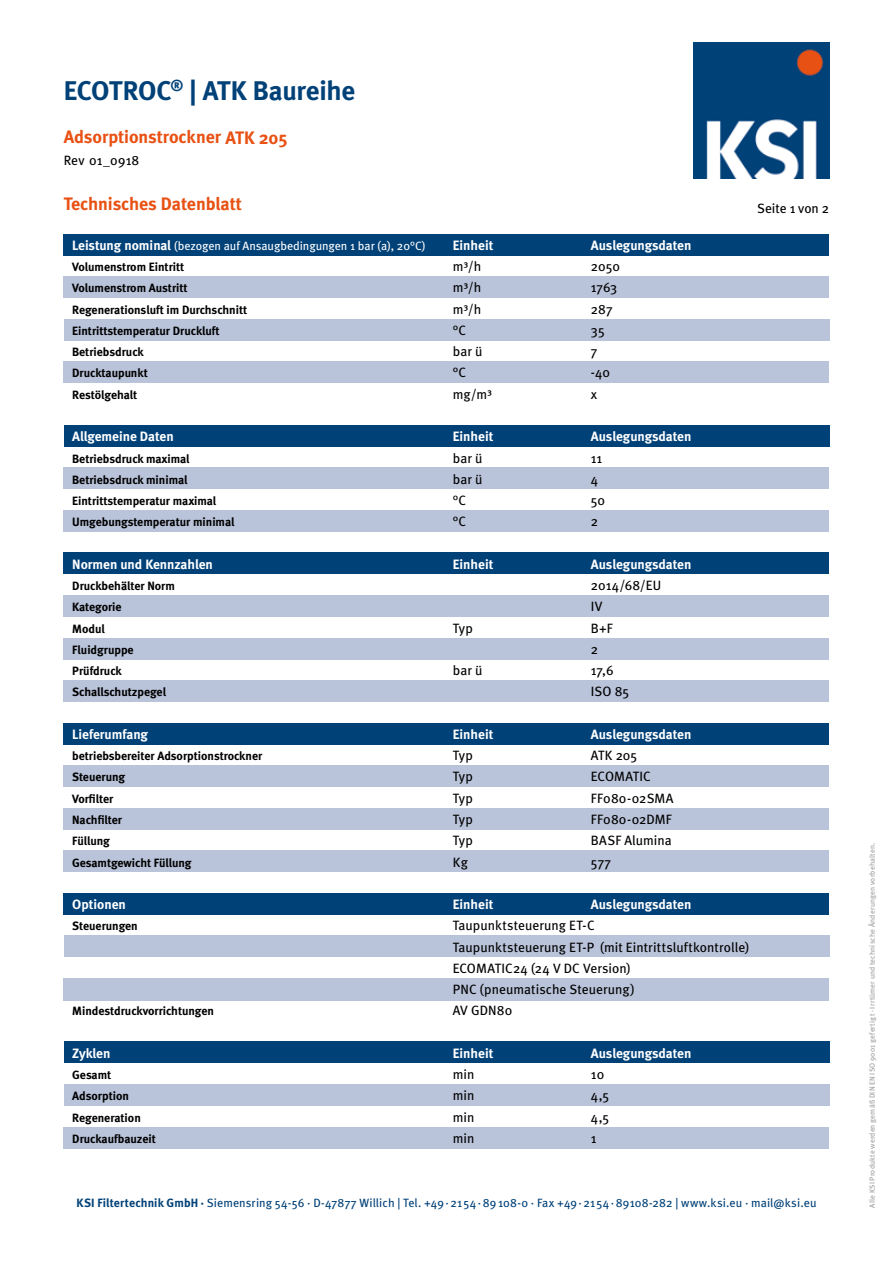
<style>
.page{position:relative;width:893px;height:1263px;background:#fff}
.page>*{position:absolute;margin:0;border:0;box-sizing:border-box;transform-origin:0 0}
.t1{font:700 27px "Meta";letter-spacing:-.01em;color:#004178}
.t2{font:700 18px "Meta";letter-spacing:-.005em;color:#e85113}
.t3{font:13.5px/21.3px "Meta";letter-spacing:.005em;color:#000}
.t4{font:700 13.5px "Meta";color:#fff}
.t5{font:700 12px/21.3px "Meta";color:#000}
.t6{font:12px "Meta";letter-spacing:.01em;color:#004178}
.t7{font:7.5px "Meta";letter-spacing:.02em;color:#9c9e9f}
.s1{font-size:13.5px;color:#fff}
.s2{font-weight:400;color:#fff}
.s3{font-weight:700}
</style>
<div class="page">
<div style="left:64px;top:935px;width:765px;height:22px;background:#b9c3d9"></div>
<div style="left:64px;top:978px;width:765px;height:22px;background:#b9c3d9"></div>
<div style="left:64px;top:1127px;width:765px;height:21px;background:#b9c3d9"></div>
<div style="left:64px;top:1084px;width:765px;height:21px;background:#b9c3d9"></div>
<div style="left:64px;top:850px;width:765px;height:22px;background:#b9c3d9"></div>
<div style="left:64px;top:680px;width:765px;height:22px;background:#b9c3d9"></div>
<div style="left:64px;top:361px;width:765px;height:22px;background:#b9c3d9"></div>
<div style="left:64px;top:765px;width:765px;height:22px;background:#b9c3d9"></div>
<div style="left:64px;top:808px;width:765px;height:21px;background:#b9c3d9"></div>
<div style="left:64px;top:723px;width:765px;height:21px;background:#004178"></div>
<div style="left:64px;top:234px;width:765px;height:21px;background:#004178"></div>
<div style="left:64px;top:638px;width:765px;height:21px;background:#b9c3d9"></div>
<div style="left:64px;top:595px;width:765px;height:22px;background:#b9c3d9"></div>
<div style="left:64px;top:468px;width:765px;height:21px;background:#b9c3d9"></div>
<div style="left:64px;top:510px;width:765px;height:21px;background:#b9c3d9"></div>
<div style="left:64px;top:319px;width:765px;height:21px;background:#b9c3d9"></div>
<div style="left:64px;top:276px;width:765px;height:22px;background:#b9c3d9"></div>
<img style="left:693px;top:43px;width:136px;height:136px">
<div style="left:64px;top:425px;width:765px;height:21px;background:#004178"></div>
<div style="left:64px;top:553px;width:765px;height:21px;background:#004178"></div>
<div style="left:64px;top:893px;width:765px;height:21px;background:#004178"></div>
<div style="left:64px;top:1042px;width:765px;height:21px;background:#004178"></div>
<h1 class="t1" style="left:64px;top:74px;width:293px">ECOTROC<sup>®</sup> | ATK Baureihe</h1>
<h2 class="t2" style="left:64px;top:125px;width:225px">Adsorptionstrockner ATK 205</h2>
<p class="t3" style="left:64px;top:149px;width:77px">Rev 01_0918</p>
<h2 class="t2" style="left:64px;top:193px;width:180px">Technisches Datenblatt</h2>
<p class="t5" style="left:72px;top:235px;width:355px"><span class="s1">Leistung nominal</span> <span class="s2">(bezogen auf Ansaugbedingungen 1 bar (a), 20°C)<br></span>Volumenstrom Eintritt<br>Volumenstrom Austritt<br>Regenerationsluft im Durchschnitt<br>Eintrittstemperatur Druckluft<br>Betriebsdruck<br>Drucktaupunkt<br>Restölgehalt</p>
<p class="t4" style="left:72px;top:428px;width:103px">Allgemeine Daten</p>
<p class="t5" style="left:72px;top:447px;width:164px">Betriebsdruck maximal<br>Betriebsdruck minimal<br>Eintrittstemperatur maximal<br>Umgebungstemperatur minimal</p>
<p class="t4" style="left:72px;top:556px;width:142px">Normen und Kennzahlen</p>
<p class="t5" style="left:72px;top:575px;width:104px">Druckbehälter Norm<br>Kategorie<br>Modul<br>Fluidgruppe<br>Prüfdruck<br>Schallschutzpegel</p>
<p class="t4" style="left:453px;top:237px;width:42px">Einheit</p>
<p class="t4" style="left:591px;top:237px;width:102px">Auslegungsdaten</p>
<p class="t3" style="left:453px;top:255px;width:41px">m³/h m³/h m³/h °C<br>bar ü °C mg/m³</p>
<p class="t4" style="left:453px;top:428px;width:42px">Einheit</p>
<p class="t3" style="left:453px;top:447px;width:31px">bar ü bar ü °C °C</p>
<p class="t4" style="left:453px;top:556px;width:42px">Einheit</p>
<p class="t3" style="left:453px;top:617px;width:22px">Typ</p>
<p class="t3" style="left:453px;top:659px;width:31px">bar ü</p>
<p class="t3" style="left:591px;top:255px;width:31px">2050<br>1763<br>287<br>35<br>7<br>-40<br>x</p>
<p class="t4" style="left:591px;top:428px;width:102px">Auslegungsdaten</p>
<p class="t3" style="left:591px;top:447px;width:16px">11<br>4<br>50<br>2</p>
<p class="t4" style="left:591px;top:556px;width:102px">Auslegungsdaten</p>
<p class="t3" style="left:591px;top:574px;width:72px">2014/68/EU<br>IV<br>B+F<br>2<br>17,6<br>ISO 85</p>
<p class="t3" style="left:757px;top:197px;width:73px">Seite 1 von 2</p>
<p class="t4" style="left:453px;top:726px;width:42px">Einheit</p>
<p class="t4" style="left:591px;top:726px;width:102px">Auslegungsdaten</p>
<p class="t4" style="left:72px;top:726px;width:77px">Lieferumfang</p>
<p class="t5" style="left:72px;top:745px;width:192px">betriebsbereiter Adsorptionstrockner<br>Steuerung<br>Vorfilter<br>Nachfilter<br>Füllung<br>Gesamtgewicht Füllung</p>
<p class="t3" style="left:453px;top:744px;width:22px;text-align:justify">Typ Typ Typ Typ Typ Kg</p>
<p class="t4" style="left:72px;top:896px;width:55px">Optionen</p>
<p class="t5" style="left:72px;top:915px;width:67px">Steuerungen</p>
<p class="t3" style="left:591px;top:744px;width:84px">ATK 205<br>ECOMATIC<br>FF080-02SMA<br>FF080-02DMF<br>BASF Alumina<br>577</p>
<p class="t4" style="left:453px;top:896px;width:42px">Einheit</p>
<p class="t4" style="left:591px;top:896px;width:102px">Auslegungsdaten</p>
<p class="t3" style="left:453px;top:915px;width:298px">Taupunktsteuerung ET-C<br>Taupunktsteuerung ET-P (mit Eintrittsluftkontrolle)<br>ECOMATIC24 (24 V DC Version)<br>PNC (pneumatische Steuerung)<br>AV GDN80</p>
<p class="t5" style="left:72px;top:1000px;width:143px">Mindestdruckvorrichtungen</p>
<p class="t4" style="left:72px;top:1044px;width:40px">Zyklen</p>
<p class="t5" style="left:72px;top:1064px;width:85px">Gesamt<br>Adsorption<br>Regeneration<br>Druckaufbauzeit</p>
<p class="t3" style="left:453px;top:1063px;width:23px;text-align:justify">min min min min</p>
<p class="t4" style="left:453px;top:1044px;width:42px">Einheit</p>
<p class="t4" style="left:591px;top:1044px;width:102px">Auslegungsdaten</p>
<p class="t3" style="left:591px;top:1063px;width:20px">10<br>4,5<br>4,5<br>1</p>
<p class="t6" style="left:76px;top:1195px;width:741px"><span class="s3">KSI Filtertechnik GmbH ·</span> Siemensring 54-56 · D-47877 Willich | Tel. +49·21 54·89108-0 · Fax +49·21 54·89108-282 | www.ksi.eu · mail@ksi.eu</p>
<p class="t7" style="left:868px;top:1208px;width:366px;rotate:-90deg">Alle KSI Produkte werden gemäß DIN EN ISO 9001 gefertigt · Irrtümer und technische Änderungen vorbehalten.</p>
</div>
